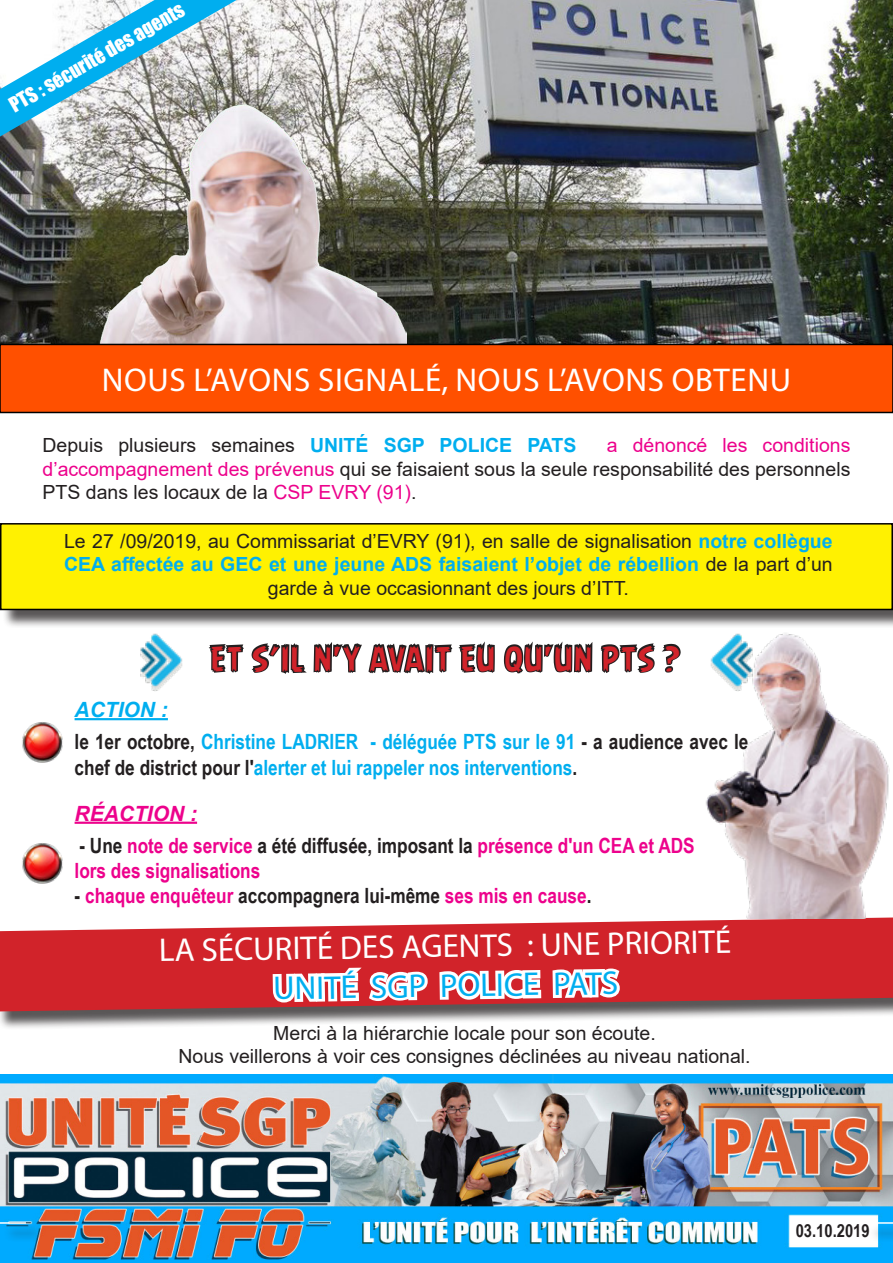
<style>
.page{position:relative;width:893px;height:1263px;background:#fff}
.page>*{position:absolute;margin:0;border:0;box-sizing:border-box;transform-origin:0 0}
.t1{font:33px "Myriad Pro";letter-spacing:.02em;color:#fff}
.t2{font:33px "Myriad Pro";color:#00aeef}
.t3{font:31.5px "Angry Birds";letter-spacing:.06em;color:#d1232a}
.t4{font:700 21px "Arial Narrow";color:#ed028c}
.t5{font:700 21px/25.2px "Arial Narrow";color:#00aeef}
.t6{font:italic 700 21px "Arial";color:#ed028c}
.t7{font:italic 700 21px "Arial";color:#00aeef}
.t8{font:19.5px/23.4px "Arial";color:#231f20;text-align:justify}
.t9{font:19.5px "Impact";color:#fff}
.t10{font:700 18px "Arial Narrow";color:#231f20}
.s1{font-weight:700;color:#00aeef}
.s2{color:#ed028c}
.s3{color:#231f20}
</style>
<div class="page">
<div style="left:2px;top:525px;width:891px;height:104px;background:#231f20;opacity:.75"></div>
<div style="left:1px;top:524px;width:891px;height:85px;background:#fff101"></div>
<div style="left:0;top:523px;width:893px;height:87px;border:2px solid #000"></div>
<img style="left:0;top:1074px;width:893px;height:189px">
<div style="left:0;top:920px;width:893px;height:110px;background:#231f20;opacity:.75"></div>
<svg style="left:0;top:918px;width:893px;height:93px;background:#ce3d43"></svg>
<img style="left:270px;top:923px;width:353px;height:340px">
<div style="left:3px;top:1224px;width:41px;height:18px;background:#231f20;opacity:.75"></div>
<hr style="left:0;top:1222px;width:26px;height:2px;background:#fff">
<div style="left:868px;top:1224px;width:25px;height:18px;background:#231f20;opacity:.75"></div>
<hr style="left:865px;top:1222px;width:28px;height:2px;background:#fff">
<img style="left:0;top:0;width:893px;height:344px">
<img style="left:74px;top:88px;width:332px;height:256px">
<svg style="left:0;top:0;width:237px;height:137px"></svg>
<div style="left:0;top:344px;width:893px;height:68px;background:#ff5000"></div>
<div style="left:0;top:344px;width:893px;height:69px;border:2px solid #000"></div>
<img style="left:140px;top:633px;width:43px;height:58px">
<svg style="left:208px;top:641px;width:287px;height:33px"></svg>
<svg style="left:502px;top:607px;width:181px;height:67px"></svg>
<img style="left:22px;top:722px;width:41px;height:41px">
<hr style="left:75px;top:718px;width:93px;height:2px;background:#00aeef">
<img style="left:22px;top:843px;width:41px;height:41px">
<hr style="left:75px;top:822px;width:122px;height:2px;background:#ed028c">
<img style="left:682px;top:627px;width:211px;height:291px">
<p class="t9" style="left:3px;top:94px;width:200px;rotate:-30deg">PTS : sécurité des agents</p>
<p class="t1" style="left:102px;top:359px;width:691px">NOUS L’AVONS SIGNALÉ, NOUS L’AVONS OBTENU</p>
<p class="t8" style="left:43px;top:433px;width:535px">Depuis plusieurs semaines <span class="s1">UNITÉ SGP POLICE PATS</span></p>
<p class="t8" style="left:43px;top:433px;width:809px;text-indent:564px"><span class="s2">a dénoncé les conditions d’accompagnement des prévenus</span> qui se faisaient sous la seule responsabilité des personnels PTS dans les locaux de la <span class="s2">CSP EVRY (91)</span>.</p>
<p class="t8" style="left:64px;top:529px;width:770px;text-align:center">Le 27 /09/2019, au Commissariat d’EVRY (91), en salle de signalisation <span class="s1">notre collègue<br>CEA affectée au GEC et une jeune ADS faisaient l’objet de rébellion</span> de la part d’un garde à vue occasionnant des jours d’ITT.</p>
<p class="t3" style="left:211px;top:637px;width:470px">ET S’IL N'Y AVAIT EU QU'UN PTS ?</p>
<p class="t7" style="left:75px;top:695px;width:95px">ACTION :</p>
<p class="t5" style="left:75px;top:728px;width:675px"><span class="s3">le 1er octobre,</span> Christine LADRIER - déléguée PTS sur le 91 <span class="s3">- a audience avec le chef de district pour l'</span>alerter et lui rappeler nos interventions<span class="s3">.</span></p>
<p class="t6" style="left:75px;top:799px;width:124px">RÉACTION :</p>
<p class="t4" style="left:79px;top:830px;width:617px"><span class="s3">- Une</span> note de service <span class="s3">a été diffusée, imposant la</span> présence d'un CEA et ADS</p>
<p class="t4" style="left:75px;top:855px;width:187px">lors des signalisations</p>
<p class="t4" style="left:75px;top:880px;width:518px"><span class="s3">-</span> chaque enquêteur <span class="s3">accompagnera lui-même</span> ses mis en cause<span class="s3">.</span></p>
<p class="t1" style="left:159px;top:931px;width:574px;rotate:-1deg">LA SÉCURITÉ DES AGENTS : UNE PRIORITÉ</p>
<p class="t2" style="left:273px;top:968px;width:346px;rotate:-1deg">UNITÉ SGP POLICE PATS</p>
<p class="t8" style="left:273px;top:1021px;width:384px">Merci à la hiérarchie locale pour son écoute.</p>
<p class="t8" style="left:178px;top:1044px;width:574px">Nous veillerons à voir ces consignes déclinées au niveau national.</p>
<p class="t10" style="left:796px;top:1217px;width:75px">03.10.2019</p>
</div>
